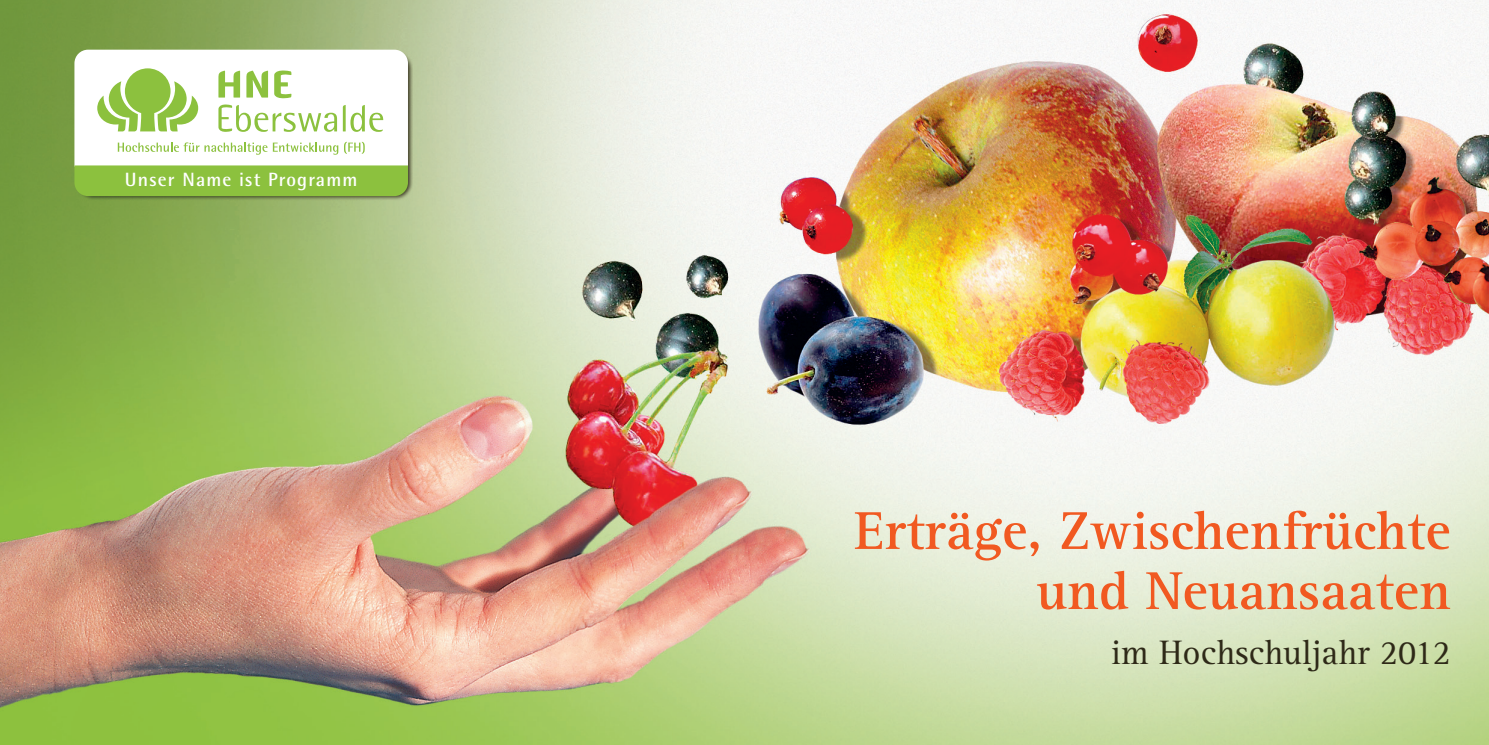
<style>
.page{position:relative;width:1489px;height:745px;background:#fff}
.page>*{position:absolute;margin:0;border:0;box-sizing:border-box;transform-origin:0 0}
.t1{font:700 55px/60px "Agfa Rotis Serif";color:#f15921;text-align:right}
.t2{font:35px "Agfa Rotis Serif";color:#2e2918}
.t3{font:700 19.25px "Agfa Rotis Semisans";letter-spacing:.06em;color:#fff}
</style>
<div class="page">
<img style="left:0;top:0;width:1488px;height:744px">
<img style="left:76px;top:51px;width:336px;height:149px">
<svg style="left:74px;top:50px;width:334px;height:146px"></svg>
<p class="t3" style="left:125px;top:168px;width:234px">Unser Name ist Programm</p>
<p class="t1" style="left:854px;top:501px;width:598px">Erträge, Zwischenfrüchte und Neuansaaten</p>
<p class="t2" style="left:1111px;top:632px;width:341px">im Hochschuljahr 2012</p>
</div>
